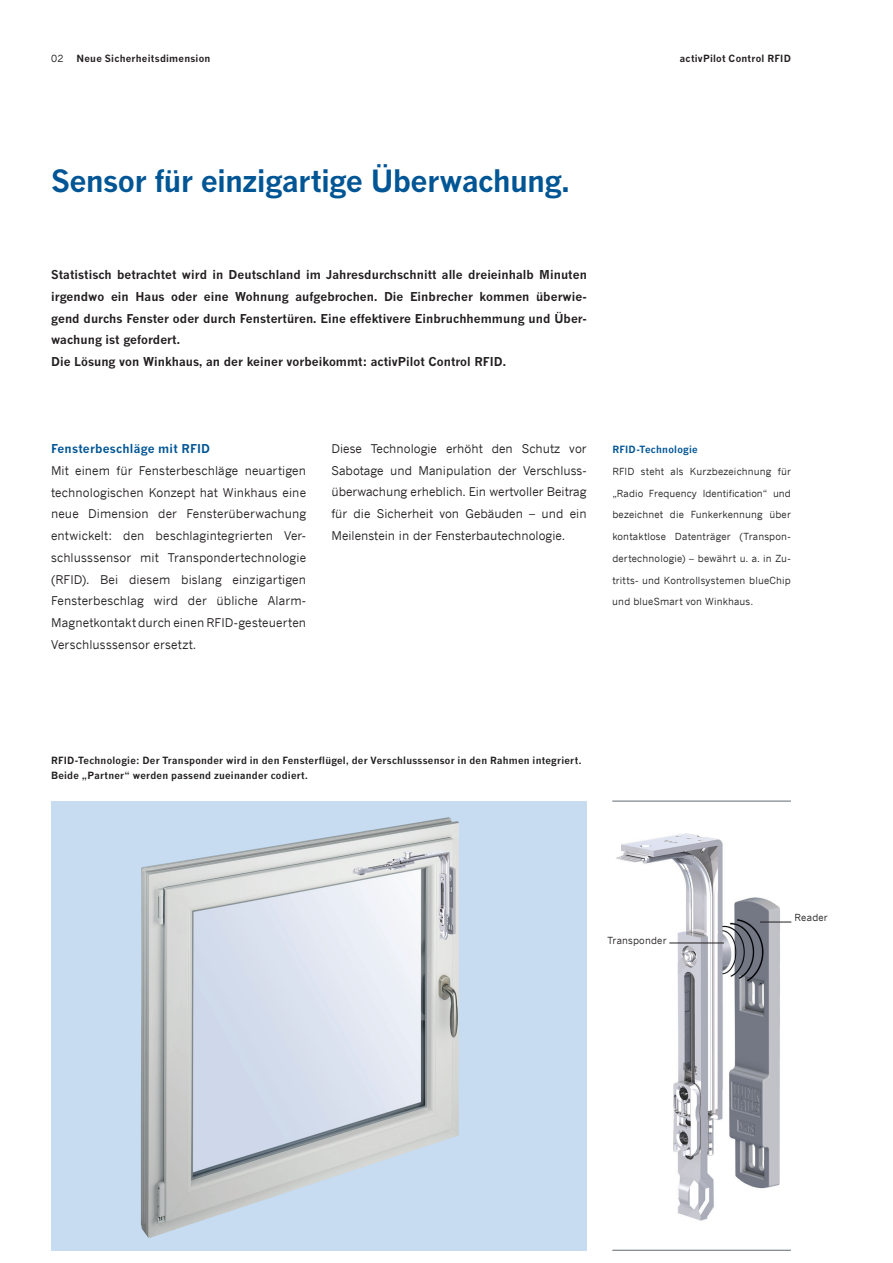
<style>
.page{position:relative;width:893px;height:1263px;background:#fff}
.page>*{position:absolute;margin:0;border:0;box-sizing:border-box;transform-origin:0 0}
.t1{font:700 30px "News Gothic MT Pro";letter-spacing:-.025em;color:#005595}
.t2{font:12px/21.8px "News Gothic";color:#231f20;text-align:justify}
.t3{font:700 12px/21.8px "News Gothic MT Pro";letter-spacing:.005em;color:#231f20}
.t4{font:700 12px "News Gothic MT Pro";letter-spacing:.015em;color:#005595}
.t5{font:9.75px "News Gothic";letter-spacing:.015em;color:#231f20}
.t6{font:700 9.75px/15.8px "News Gothic";letter-spacing:.025em;color:#231f20}
.t7{font:700 9.75px "News Gothic MT Pro";letter-spacing:.025em;color:#231f20}
.t8{font:700 9.75px "News Gothic";letter-spacing:.025em;color:#005595}
</style>
<div class="page">
<div style="left:51px;top:801px;width:536px;height:449px;background:#c7dcf1"></div>
<hr style="left:612px;top:801px;width:179px;height:1px;background:#5f696f">
<hr style="left:612px;top:1250px;width:179px;height:1px;background:#5f696f">
<img style="left:616px;top:833px;width:174px;height:388px">
<img style="left:141px;top:817px;width:318px;height:421px">
<hr style="left:760px;top:922px;width:31px;height:1px;background:#231f20">
<hr style="left:669px;top:943px;width:55px;height:1px;background:#231f20">
<p class="t5" style="left:51px;top:52px;width:14px">02</p>
<p class="t7" style="left:77px;top:52px;width:135px">Neue Sicherheitsdimension</p>
<p class="t7" style="left:680px;top:52px;width:113px">activPilot Control RFID</p>
<h1 class="t1" style="left:51px;top:163px;width:520px">Sensor für einzigartige Überwachung.</h1>
<p class="t3" style="left:51px;top:264px;width:537px">Statistisch betrachtet wird in Deutschland im Jahresdurchschnitt alle dreieinhalb Minuten irgendwo ein Haus oder eine Wohnung aufgebrochen. Die Einbrecher kommen überwie&shy;gend durchs Fenster oder durch Fenstertüren. Eine effektivere Einbruchhemmung und Über&shy;wachung ist gefordert.<br>Die Lösung von Winkhaus, an der keiner vorbeikommt: activPilot Control RFID.</p>
<p class="t4" style="left:51px;top:441px;width:160px">Fensterbeschläge mit RFID</p>
<p class="t2" style="left:51px;top:459px;width:257px">Mit einem für Fensterbeschläge neuartigen technologischen Konzept hat Winkhaus eine neue Dimension der Fensterüberwachung entwickelt: den beschlagintegrierten Ver&shy;schlusssensor mit Transpondertechnologie (RFID). Bei diesem bislang einzigartigen Fensterbeschlag wird der übliche Alarm-Magnetkontakt durch einen RFID-gesteuerten Verschlusssensor ersetzt.</p>
<p class="t2" style="left:331px;top:437px;width:257px">Diese Technologie erhöht den Schutz vor Sabotage und Manipulation der Verschluss&shy;überwachung erheblich. Ein wertvoller Beitrag für die Sicherheit von Gebäuden – und ein Meilenstein in der Fensterbautechnologie.</p>
<p class="t8" style="left:612px;top:443px;width:87px">RFID-Technologie</p>
<p class="t5" style="left:612px;top:465px;width:180px">RFID steht als Kurzbezeichnung für</p>
<p class="t5" style="left:612px;top:487px;width:180px">„Radio Frequency Identification“ und</p>
<p class="t5" style="left:612px;top:509px;width:180px">bezeichnet die Funkerkennung über</p>
<p class="t5" style="left:612px;top:531px;width:180px">kontaktlose Datenträger (Transpon-</p>
<p class="t5" style="left:612px;top:552px;width:180px">dertechnologie) – bewährt u. a. in Zu-</p>
<p class="t5" style="left:612px;top:574px;width:180px">tritts- und Kontrollsystemen blueChip</p>
<p class="t5" style="left:612px;top:596px;width:142px">und blueSmart von Winkhaus.</p>
<p class="t6" style="left:51px;top:752px;width:532px">RFID-Technologie: Der Transponder wird in den Fensterflügel, der Verschlusssensor in den Rahmen integriert.<br>Beide „Partner“ werden passend zueinander codiert.</p>
<p class="t5" style="left:607px;top:934px;width:61px">Transponder</p>
<p class="t5" style="left:795px;top:912px;width:35px">Reader</p>
</div>
